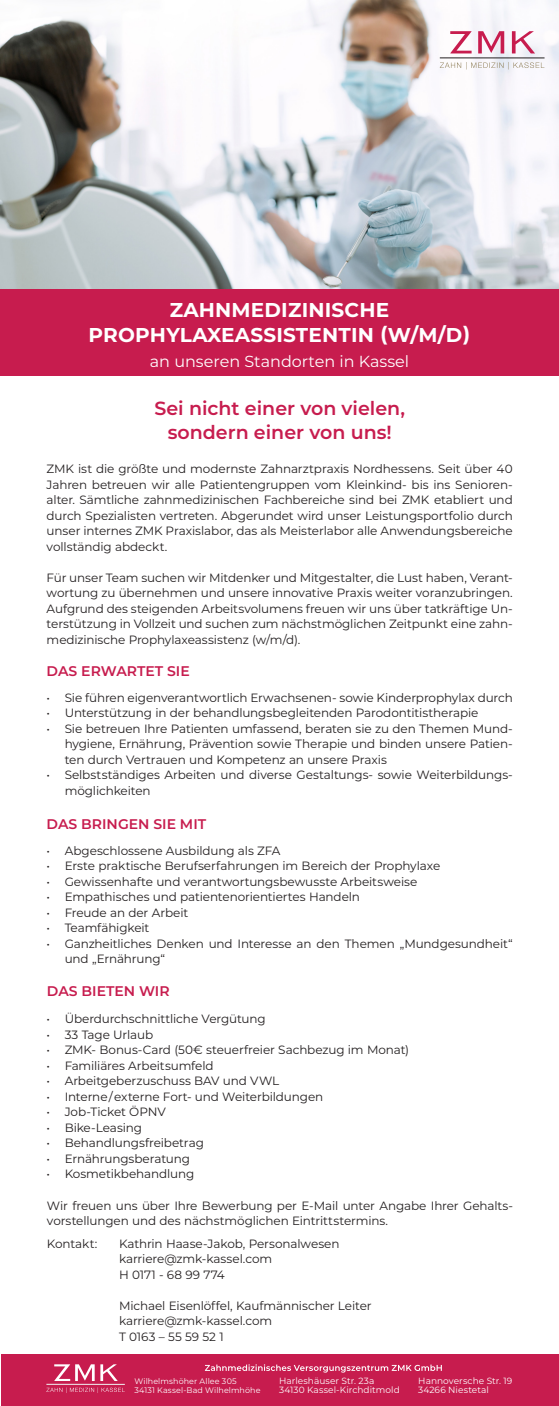
<style>
.page{position:relative;width:559px;height:1406px;background:#fff}
.page>*{position:absolute;margin:0;border:0;box-sizing:border-box;transform-origin:0 0}
.t1{font:700 20px "Montserrat";letter-spacing:.01em;color:#fff}
.t2{font:600 19px "Montserrat";color:#c71c4e}
.t3{font:16px "Montserrat";color:#fff}
.t4{font:600 14px "Montserrat";color:#c71c4e}
.t5{font:12px/15.5px "Montserrat";letter-spacing:-.01em;color:#231f20}
.t6{font:12px "Montserrat";letter-spacing:.01em;color:#231f20}
.t7{font:9px/9px "Montserrat";letter-spacing:.005em;color:#fff}
.t8{font:8px "Montserrat";letter-spacing:.01em;color:#fff}
</style>
<div class="page">
<img style="left:0;top:0;width:558px;height:289px">
<svg style="left:511px;top:31px;width:24px;height:22px"></svg>
<svg style="left:450px;top:31px;width:21px;height:22px"></svg>
<svg style="left:478px;top:31px;width:26px;height:22px"></svg>
<svg style="left:439px;top:62px;width:105px;height:7px"></svg>
<hr style="left:439px;top:58px;width:105px;height:1px;background:#231f20">
<div style="left:0;top:289px;width:558px;height:86px;background:#c71c4e"></div>
<div style="left:0;top:1354px;width:558px;height:51px;background:#c71c4e"></div>
<svg style="left:54px;top:1364px;width:63px;height:16px"></svg>
<svg style="left:46px;top:1387px;width:79px;height:5px"></svg>
<hr style="left:46px;top:1384px;width:79px;height:1px;background:#f2f3f4">
<svg style="left:205px;top:1364px;width:236px;height:8px"></svg>
<p class="t1" style="left:170px;top:295px;width:221px">ZAHNMEDIZINISCHE</p>
<p class="t1" style="left:89px;top:320px;width:383px">PROPHYLAXEASSISTENTIN (W/M/D)</p>
<p class="t3" style="left:150px;top:350px;width:261px">an unseren Standorten in Kassel</p>
<p class="t2" style="left:154px;top:395px;width:252px">Sei nicht einer von vielen,</p>
<p class="t2" style="left:168px;top:419px;width:225px">sondern einer von uns!</p>
<p class="t5" style="left:47px;top:461px;width:467px;text-align:justify">ZMK ist die größte und modernste Zahnarztpraxis Nordhessens. Seit über 40<br>Jahren betreuen wir alle Patientengruppen vom Kleinkind- bis ins Senioren&shy;alter. Sämtliche zahnmedizinischen Fachbereiche sind bei ZMK etabliert und durch Spezialisten vertreten. Abgerundet wird unser Leistungsportfolio durch unser internes ZMK Praxislabor, das als Meisterlabor alle Anwendungsbereiche vollständig abdeckt.</p>
<p class="t5" style="left:47px;top:569px;width:467px">Für unser Team suchen wir Mitdenker und Mitgestalter, die Lust haben, Verant&shy;wortung zu übernehmen und unsere innovative Praxis weiter voranzubringen.</p>
<p class="t5" style="left:47px;top:600px;width:467px;text-align:justify">Aufgrund des steigenden Arbeitsvolumens freuen wir uns über tatkräftige Un&shy;terstützung in Vollzeit und suchen zum nächstmöglichen Zeitpunkt eine zahn&shy;medizinische Prophylaxeassistenz (w/m/d).</p>
<p class="t4" style="left:47px;top:661px;width:145px">DAS ERWARTET SIE</p>
<p class="t5" style="left:47px;top:689px;width:467px">• Sie führen eigenverantwortlich Erwachsenen- sowie Kinderprophylax durch</p>
<p class="t5" style="left:47px;top:704px;width:433px">• Unterstützung in der behandlungsbegleitenden Parodontitistherapie</p>
<p class="t5" style="left:65px;top:720px;width:449px;text-align:justify;text-indent:-18px">• Sie betreuen Ihre Patienten umfassend, beraten sie zu den Themen Mund&shy;hygiene, Ernährung, Prävention sowie Therapie und binden unsere Patien&shy;ten durch Vertrauen und Kompetenz an unsere Praxis</p>
<p class="t5" style="left:65px;top:766px;width:449px;text-indent:-18px">• Selbstständiges Arbeiten und diverse Gestaltungs- sowie Weiterbildungs&shy;möglichkeiten</p>
<p class="t4" style="left:47px;top:814px;width:161px">DAS BRINGEN SIE MIT</p>
<p class="t5" style="left:47px;top:842px;width:235px">• Abgeschlossene Ausbildung als ZFA</p>
<p class="t5" style="left:47px;top:857px;width:395px">• Erste praktische Berufserfahrungen im Bereich der Prophylaxe</p>
<p class="t5" style="left:47px;top:873px;width:372px">• Gewissenhafte und verantwortungsbewusste Arbeitsweise</p>
<p class="t5" style="left:47px;top:888px;width:315px">• Empathisches und patientenorientiertes Handeln</p>
<p class="t5" style="left:47px;top:904px;width:143px">• Freude an der Arbeit</p>
<p class="t5" style="left:47px;top:919px;width:104px">• Teamfähigkeit</p>
<p class="t5" style="left:65px;top:935px;width:449px;text-indent:-18px">• Ganzheitliches Denken und Interesse an den Themen „Mundgesundheit“ und „Ernährung“</p>
<p class="t4" style="left:47px;top:981px;width:124px">DAS BIETEN WIR</p>
<p class="t5" style="left:47px;top:1010px;width:220px">• Überdurchschnittliche Vergütung</p>
<p class="t5" style="left:47px;top:1026px;width:108px">• 33 Tage Urlaub</p>
<p class="t5" style="left:47px;top:1041px;width:364px">• ZMK- Bonus-Card (50€ steuerfreier Sachbezug im Monat)</p>
<p class="t5" style="left:47px;top:1057px;width:168px">• Familiäres Arbeitsumfeld</p>
<p class="t5" style="left:47px;top:1072px;width:234px">• Arbeitgeberzuschuss BAV und VWL</p>
<p class="t5" style="left:47px;top:1088px;width:278px">• Interne / externe Fort- und Weiterbildungen</p>
<p class="t5" style="left:47px;top:1103px;width:121px">• Job-Ticket ÖPNV</p>
<p class="t5" style="left:47px;top:1119px;width:97px">• Bike-Leasing</p>
<p class="t5" style="left:47px;top:1134px;width:159px">• Behandlungsfreibetrag</p>
<p class="t5" style="left:47px;top:1150px;width:145px">• Ernährungsberatung</p>
<p class="t5" style="left:47px;top:1165px;width:149px">• Kosmetikbehandlung</p>
<p class="t5" style="left:47px;top:1197px;width:467px">Wir freuen uns über Ihre Bewerbung per E-Mail unter Angabe Ihrer Gehalts&shy;vorstellungen und des nächstmöglichen Eintrittstermins.</p>
<p class="t5" style="left:47px;top:1235px;width:52px">Kontakt:</p>
<p class="t5" style="left:119px;top:1235px;width:222px">Kathrin Haase-Jakob, Personalwesen</p>
<p class="t5" style="left:119px;top:1250px;width:155px">karriere@zmk-kassel.com</p>
<p class="t6" style="left:119px;top:1266px;width:107px">H 0171 - 68 99 774</p>
<p class="t5" style="left:119px;top:1297px;width:254px">Michael Eisenlöffel, Kaufmännischer Leiter</p>
<p class="t5" style="left:119px;top:1312px;width:155px">karriere@zmk-kassel.com</p>
<p class="t5" style="left:119px;top:1328px;width:106px">T 0163 – 55 59 52 1</p>
<p class="t8" style="left:134px;top:1375px;width:104px">Wilhelmshöher Allee 305</p>
<p class="t8" style="left:134px;top:1384px;width:127px">34131 Kassel-Bad Wilhelmhöhe</p>
<p class="t7" style="left:418px;top:1375px;width:95px">Hannoversche Str. 19<br>34266 Niestetal</p>
<p class="t7" style="left:279px;top:1375px;width:97px">Harleshäuser Str. 23a</p>
<p class="t7" style="left:279px;top:1384px;width:122px">34130 Kassel-Kirchditmold</p>
</div>
